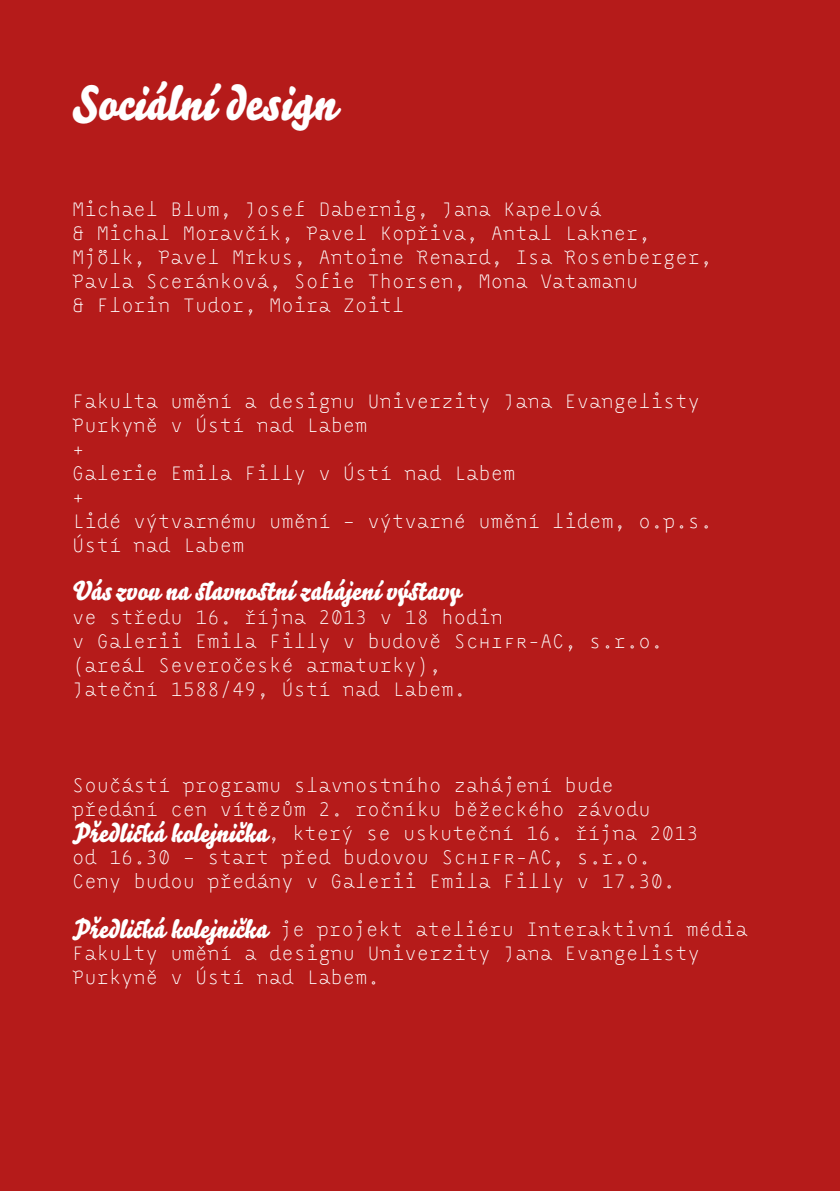
<style>
.page{position:relative;width:840px;height:1191px;background:#fff}
.page>*{position:absolute;margin:0;border:0;box-sizing:border-box;transform-origin:0 0}
.t1{font:48px "Bello Pro";color:#fff}
.t2{font:26px "Bello Pro";color:#fff}
.t3{font:20px/24px "Monoxil social";color:#fff}
.s1{font-family:"Bello Pro";font-size:26px}
</style>
<div class="page">
<div style="left:0;top:0;width:839px;height:1191px;background:#b51b1a"></div>
<h1 class="t1" style="left:72px;top:69px;width:265px">Sociální design</h1>
<p class="t3" style="left:72px;top:198px;width:641px">Michael Blum, Josef Dabernig, Jana Kapelová<br>&amp; Michal Moravčík, Pavel Kopřiva, Antal Lakner, Mjölk, Pavel Mrkus, Antoine Renard, Isa Rosenberger, Pavla Sceránková, Sofie Thorsen, Mona Vatamanu<br>&amp; Florin Tudor, Moira Zoitl</p>
<p class="t3" style="left:72px;top:390px;width:641px">Fakulta umění a designu Univerzity Jana Evangelisty<br>Purkyně v Ústí nad Labem<br>+<br>Galerie Emila Filly v Ústí nad Labem<br>+<br>Lidé výtvarnému umění – výtvarné umění lidem, o.p.s.<br>Ústí nad Labem</p>
<h2 class="t2" style="left:72px;top:573px;width:390px">Vás zvou na slavnostní zahájení výstavy</h2>
<p class="t3" style="left:72px;top:606px;width:592px">ve středu 16. října 2013 v 18 hodin<br>v Galerii Emila Filly v budově Schifr-AC, s.r.o. (areál Severočeské armaturky),<br>Jateční 1588/49, Ústí nad Labem.</p>
<p class="t3" style="left:72px;top:774px;width:627px">Součástí programu slavnostního zahájení bude předání cen vítězům 2. ročníku běžeckého závodu <span class="s1">Předlická kolejnička</span>, který se uskuteční 16. října 2013 od 16.30 – start před budovou Schifr-AC, s.r.o.<br>Ceny budou předány v Galerii Emila Filly v 17.30.</p>
<p class="t3" style="left:72px;top:918px;width:677px"><span class="s1">Předlická kolejnička</span> je projekt ateliéru Interaktivní média<br>Fakulty umění a designu Univerzity Jana Evangelisty<br>Purkyně v Ústí nad Labem.</p>
</div>
